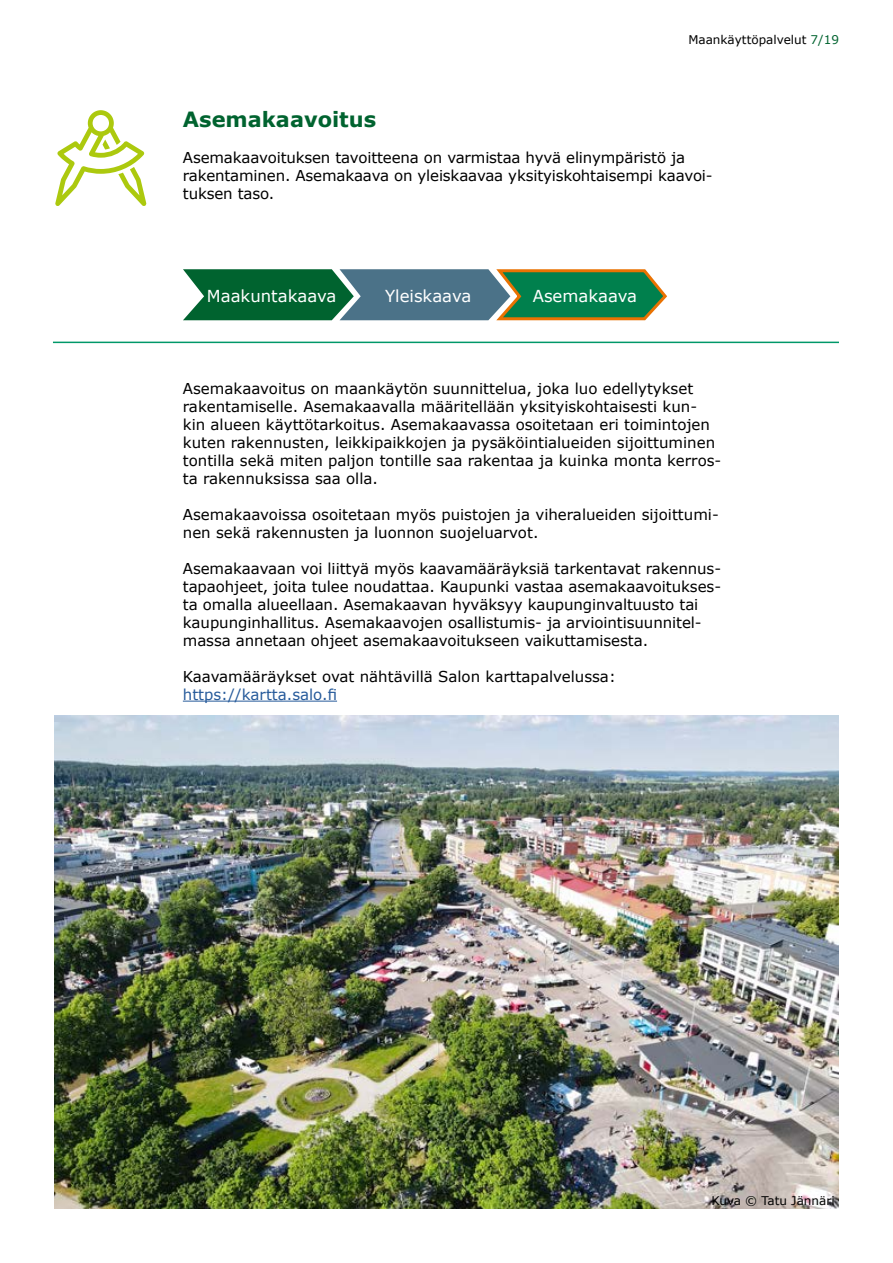
<style>
.page{position:relative;width:893px;height:1263px;background:#fff}
.page>*{position:absolute;margin:0;border:0;box-sizing:border-box;transform-origin:0 0}
.t1{font:700 21px "Verdana";color:#00632f}
.t2{font:16.5px "Verdana";color:#fff}
.t3{font:15px/18px "Verdana";letter-spacing:-.005em;color:#000}
.t4{font:15px "Verdana";color:#275b9b}
.t5{font:12px "Verdana";color:#000}
.s1{color:#00632f}
</style>
<div class="page">
<svg style="left:55px;top:110px;width:89px;height:96px"></svg>
<hr style="left:53px;top:342px;width:786px;height:1px;background:#009869">
<img style="left:54px;top:715px;width:785px;height:494px">
<svg style="left:183px;top:269px;width:484px;height:52px;background:#397d62"></svg>
<hr style="left:183px;top:701px;width:154px;height:1px;background:#275b9b">
<p class="t5" style="left:688px;top:32px;width:152px">Maankäyttöpalvelut <span class="s1">7/19</span></p>
<h1 class="t1" style="left:183px;top:104px;width:195px">Asemakaavoitus</h1>
<p class="t3" style="left:183px;top:148px;width:531px">Asemakaavoituksen tavoitteena on varmistaa hyvä elinympäristö ja rakentaminen. Asemakaava on yleiskaavaa yksityiskohtaisempi kaavoi&shy;tuksen taso.</p>
<p class="t2" style="left:207px;top:284px;width:131px">Maakuntakaava</p>
<p class="t2" style="left:385px;top:284px;width:88px">Yleiskaava</p>
<p class="t2" style="left:533px;top:284px;width:106px">Asemakaava</p>
<p class="t3" style="left:183px;top:379px;width:540px">Asemakaavoitus on maankäytön suunnittelua, joka luo edellytykset rakentamiselle. Asemakaavalla määritellään yksityiskohtaisesti kun&shy;kin alueen käyttötarkoitus. Asemakaavassa osoitetaan eri toimintojen kuten rakennusten, leikkipaikkojen ja pysäköintialueiden sijoittuminen tontilla sekä miten paljon tontille saa rakentaa ja kuinka monta kerros&shy;ta rakennuksissa saa olla.</p>
<p class="t3" style="left:183px;top:505px;width:537px">Asemakaavoissa osoitetaan myös puistojen ja viheralueiden sijoittumi&shy;nen sekä rakennusten ja luonnon suojeluarvot.</p>
<p class="t3" style="left:183px;top:559px;width:540px">Asemakaavaan voi liittyä myös kaavamääräyksiä tarkentavat rakennus&shy;tapaohjeet, joita tulee noudattaa. Kaupunki vastaa asemakaavoitukses&shy;ta omalla alueellaan. Asemakaavan hyväksyy kaupunginvaltuusto tai kaupunginhallitus. Asemakaavojen osallistumis- ja arviointisuunnitel&shy;massa annetaan ohjeet asemakaavoitukseen vaikuttamisesta.</p>
<p class="t3" style="left:183px;top:667px;width:434px">Kaavamääräykset ovat nähtävillä Salon karttapalvelussa:</p>
<p class="t4" style="left:183px;top:684px;width:156px">https://kartta.salo.fi</p>
<p class="t5" style="left:711px;top:1192px;width:125px">Kuva © Tatu Jännäri</p>
</div>
